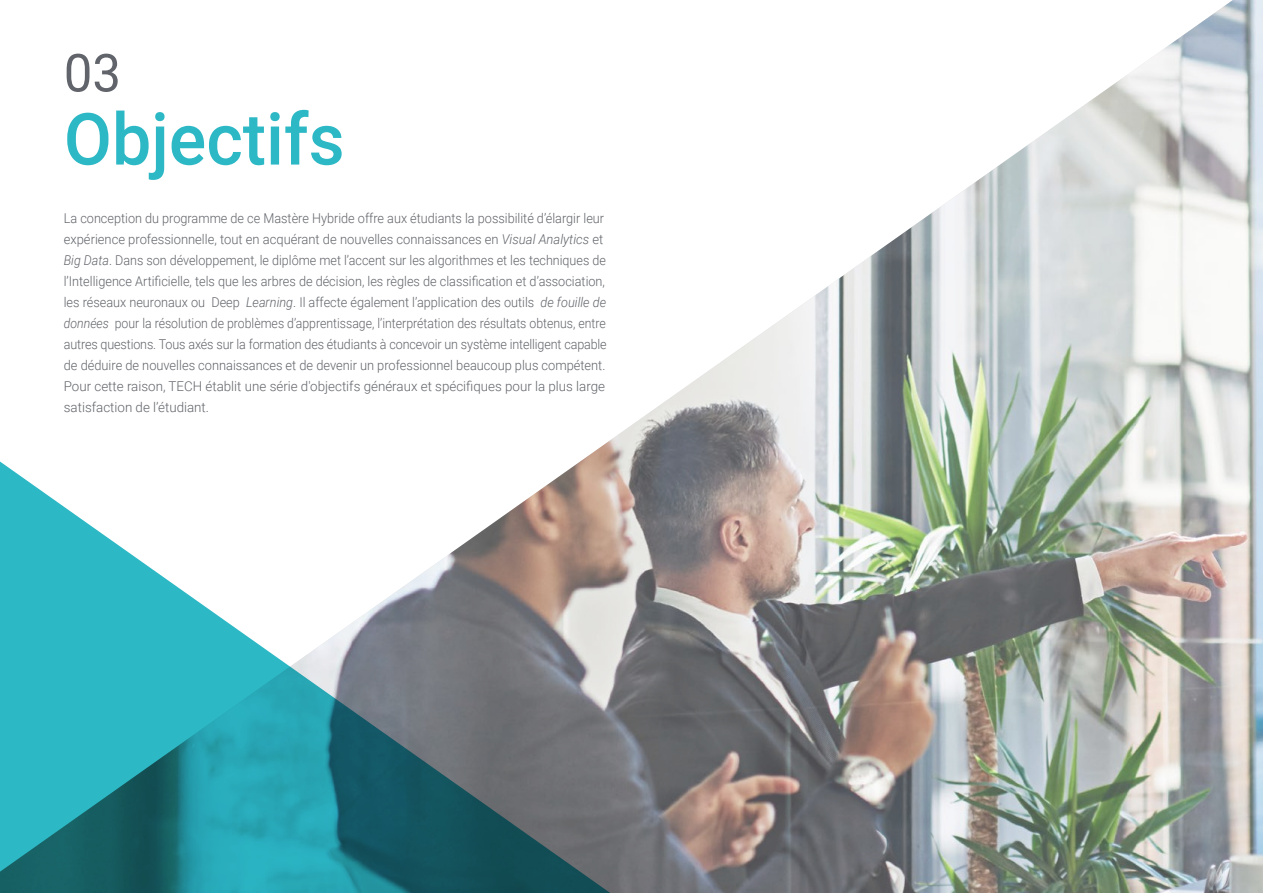
<style>
.page{position:relative;width:1263px;height:893px;background:#fff}
.page>*{position:absolute;margin:0;border:0;box-sizing:border-box;transform-origin:0 0}
.t1{font:500 72px "Roboto";color:#2db8c5}
.t2{font:52.5px "Roboto";color:#61646a}
.t3{font:300 13.5px/21px "Roboto";color:#61646a;scale:.94 1}
.s1{font-style:italic}
</style>
<div class="page">
<img style="left:602px;top:0;width:661px;height:893px">
<svg style="left:0;top:446px;width:640px;height:447px"></svg>
<h2 class="t2" style="left:64px;top:36px;width:59px">03</h2>
<h1 class="t1" style="left:64px;top:89px;width:282px">Objectifs</h1>
<p class="t3" style="left:64px;top:207px;width:579px">La conception du programme de ce Mastère Hybride offre aux étudiants la possibilité d’élargir leur expérience professionnelle, tout en acquérant de nouvelles connaissances en <span class="s1">Visual Analytics</span> et <span class="s1">Big Data</span>. Dans son développement, le diplôme met l’accent sur les algorithmes et les techniques de l’Intelligence Artificielle, tels que les arbres de décision, les règles de classification et d’association, les réseaux neuronaux ou Deep <span class="s1">Learning</span>. Il affecte également l’application des outils <span class="s1">de fouille de données</span> pour la résolution de problèmes d’apprentissage, l’interprétation des résultats obtenus, entre autres questions. Tous axés sur la formation des étudiants à concevoir un système intelligent capable de déduire de nouvelles connaissances et de devenir un professionnel beaucoup plus compétent.<br>Pour cette raison, TECH établit une série d'objectifs généraux et spécifiques pour la plus large satisfaction de l’étudiant.</p>
</div>
